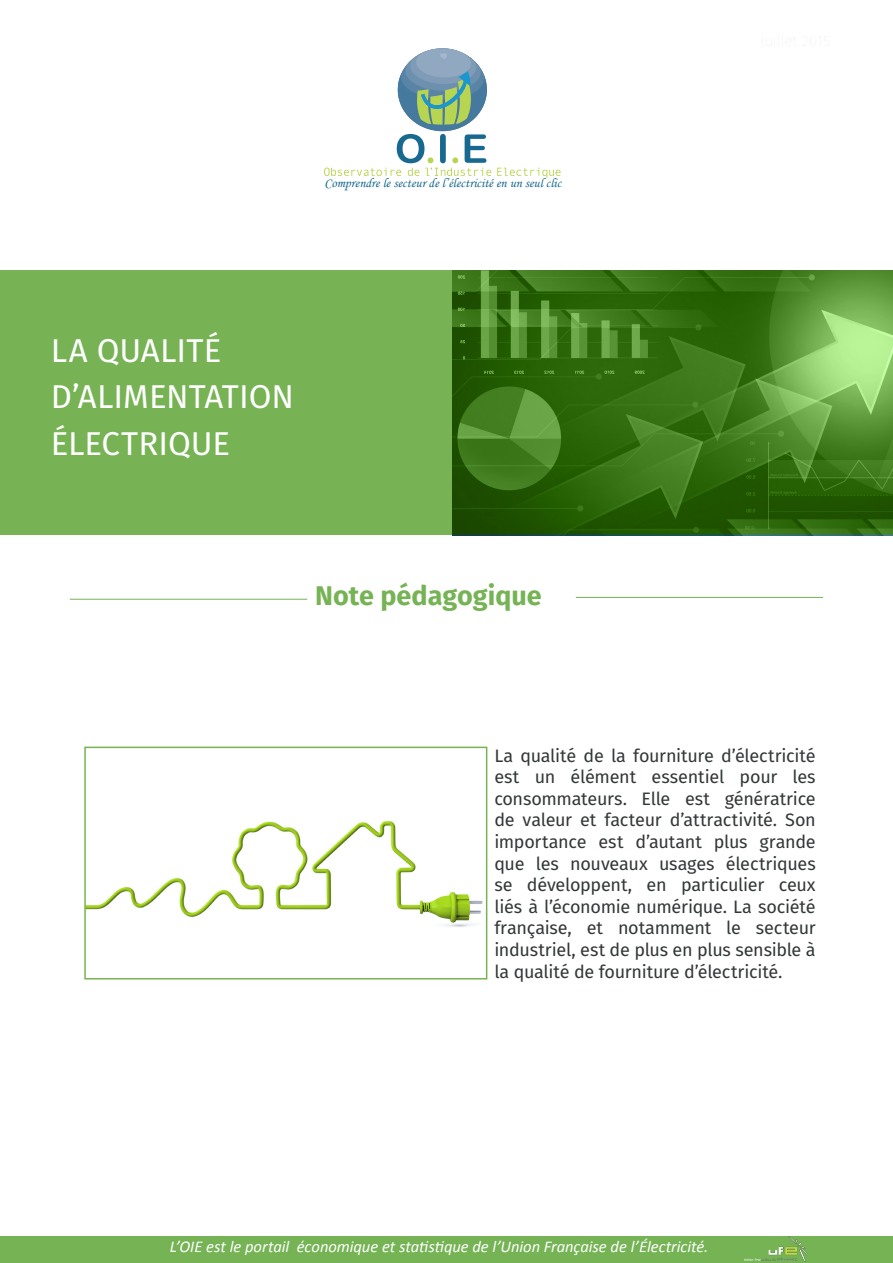
<style>
.page{position:relative;width:893px;height:1263px;background:#fff}
.page>*{position:absolute;margin:0;border:0;box-sizing:border-box;transform-origin:0 0}
.t1{font:33px/46.5px "Fira Sans";color:#fff}
.t2{font:700 27px "Fira Sans";color:#76b355}
.Fotolia_B{font:18px/21.6px "Fira Sans";letter-spacing:-.015em;color:#343738;text-align:justify}
.Fotolia_B-2{font:italic 16.5px "Calibri";color:#fff}
.t3{font:13.2px "Monotype Corsiva";letter-spacing:.005em;color:#176990}
</style>
<div class="page">
<div style="left:0;top:270px;width:893px;height:265px;background:#77b355"></div>
<div style="left:0;top:1236px;width:893px;height:27px;background:#76b355"></div>
<img style="left:452px;top:270px;width:441px;height:265px">
<hr style="left:70px;top:599px;width:237px;height:1px;background:#76b355">
<hr style="left:576px;top:597px;width:247px;height:1px;background:#76b355">
<svg style="left:497px;top:168px;width:64px;height:10px"></svg>
<svg style="left:324px;top:48px;width:167px;height:128px"></svg>
<img style="left:744px;top:1236px;width:63px;height:25px">
<img style="left:87px;top:821px;width:396px;height:106px">
<div style="left:84px;top:747px;width:403px;height:232px;border:2px solid #77b355"></div>
<p class="t3" style="left:324px;top:175px;width:238px">Comprendre le secteur de l’électricité en un seul clic</p>
<p class="t1" style="left:51px;top:326px;width:245px">LA QUALITÉ<br>D’ALIMENTATION<br>ÉLECTRIQUE</p>
<p class="t2" style="left:315px;top:573px;width:228px">Note pédagogique</p>
<p class="Fotolia_B" style="left:494px;top:744px;width:323px">La qualité de la fourniture d’électricité est un élément essentiel pour les consommateurs. Elle est génératrice de valeur et facteur d’attractivité. Son importance est d’autant plus grande que les nouveaux usages électriques se développent, en particulier ceux liés à l’économie numérique. La société française, et notamment le secteur industriel, est de plus en plus sensible à la qualité de fourniture d’électricité.</p>
<p class="Fotolia_B-2" style="left:170px;top:1235px;width:540px">L’OIE est le portail économique et statistique de l’Union Française de l’Électricité.</p>
</div>
